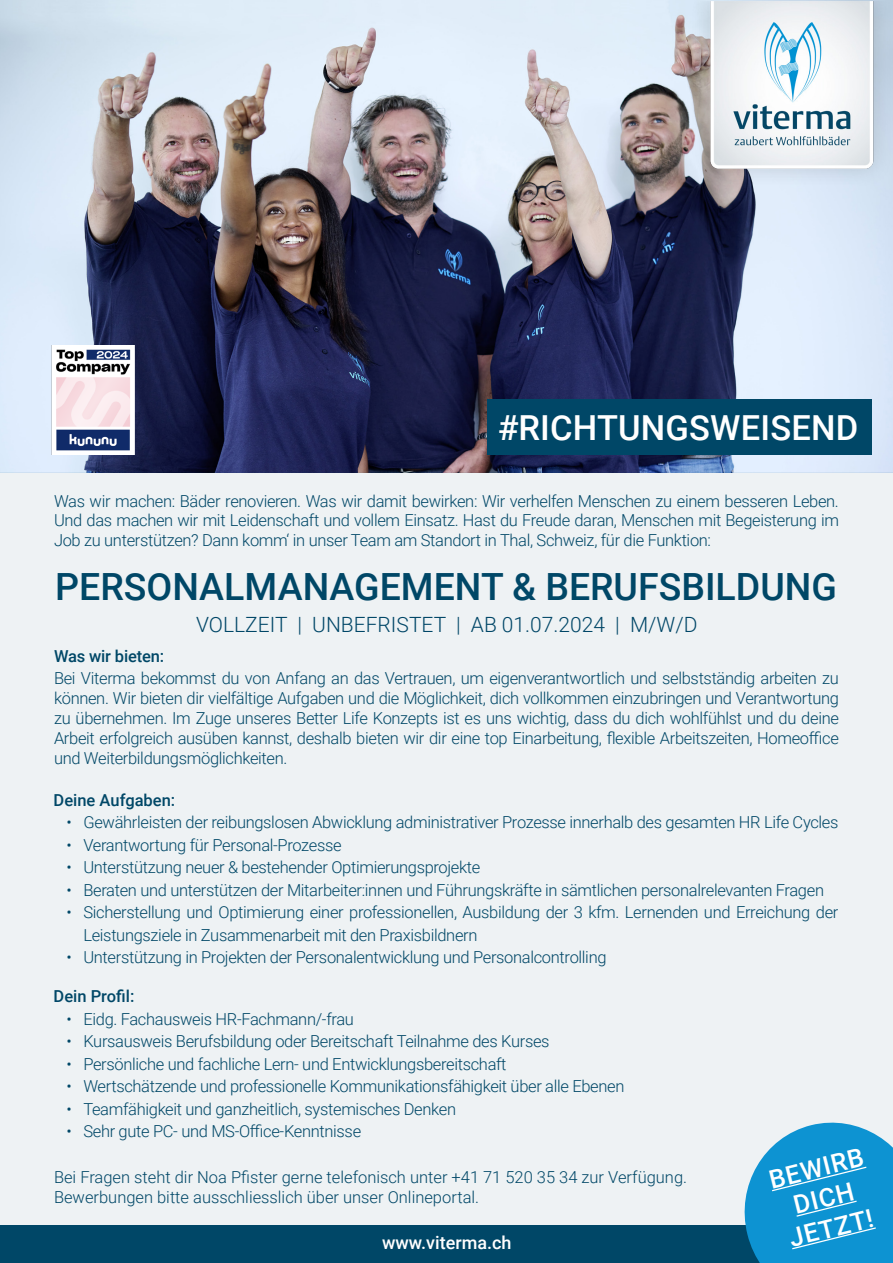
<style>
.page{position:relative;width:893px;height:1263px;background:#fff}
.page>*{position:absolute;margin:0;border:0;box-sizing:border-box;transform-origin:0 0}
.t1{font:500 37.5px "Roboto";color:#004767}
.t2{font:500 34.5px "Roboto";letter-spacing:.005em;color:#fff}
.t3{font:500 25.5px "Roboto";color:#fff}
.t4{font:300 21px "Roboto";color:#004667}
.t5{font:500 18px "Roboto";color:#fff}
.t6{font:300 16.5px/19.8px "Roboto";letter-spacing:-.02em;color:#004767;text-align:justify}
.t7{font:300 16.5px "Roboto";color:#004767}
.t8{font:500 16.5px "Roboto";color:#004767}
</style>
<div class="page">
<img style="left:0;top:0;width:893px;height:472px">
<div style="left:0;top:472px;width:893px;height:791px;background:#eef2f4"></div>
<div style="left:0;top:1225px;width:893px;height:38px;background:#004767"></div>
<div style="left:487px;top:399px;width:385px;height:56px;background:#004767"></div>
<img style="left:679px;top:1px;width:213px;height:194px">
<svg style="left:744px;top:1122px;width:149px;height:141px"></svg>
<img style="left:52px;top:345px;width:83px;height:110px">
<p class="t2" style="left:498px;top:404px;width:362px">#RICHTUNGSWEISEND</p>
<p class="t6" style="left:54px;top:490px;width:786px">Was wir machen: Bäder renovieren. Was wir damit bewirken: Wir verhelfen Menschen zu einem besseren Leben.<br>Und das machen wir mit Leidenschaft und vollem Einsatz. Hast du Freude daran, Menschen mit Begeisterung im Job zu unterstützen? Dann komm‘ in unser Team am Standort in Thal, Schweiz, für die Funktion:</p>
<p class="t1" style="left:55px;top:560px;width:783px">PERSONALMANAGEMENT &amp; BERUFSBILDUNG</p>
<p class="t4" style="left:196px;top:610px;width:503px">VOLLZEIT | UNBEFRISTET | AB 01.07.2024 | M/W/D</p>
<p class="t8" style="left:54px;top:644px;width:112px">Was wir bieten:</p>
<p class="t6" style="left:54px;top:668px;width:786px">Bei Viterma bekommst du von Anfang an das Vertrauen, um eigenverantwortlich und selbstständig arbeiten zu können. Wir bieten dir vielfältige Aufgaben und die Möglichkeit, dich vollkommen einzubringen und Verantwortung zu übernehmen. Im Zuge unseres Better Life Konzepts ist es uns wichtig, dass du dich wohlfühlst und du deine Arbeit erfolgreich ausüben kannst, deshalb bieten wir dir eine top Einarbeitung, flexible Arbeitszeiten, Homeoffice und Weiterbildungsmöglichkeiten.</p>
<p class="t8" style="left:54px;top:788px;width:123px">Deine Aufgaben:</p>
<p class="t6" style="left:66px;top:812px;width:774px">• Gewährleisten der reibungslosen Abwicklung administrativer Prozesse innerhalb des gesamten HR Life Cycles</p>
<p class="t6" style="left:66px;top:834px;width:277px">• Verantwortung für Personal-Prozesse</p>
<p class="t6" style="left:66px;top:857px;width:416px">• Unterstützung neuer &amp; bestehender Optimierungsprojekte</p>
<p class="t6" style="left:66px;top:879px;width:759px">• Beraten und unterstützen der Mitarbeiter:innen und Führungskräfte in sämtlichen personalrelevanten Fragen</p>
<p class="t6" style="left:83px;top:900px;width:757px;line-height:22.5px;text-indent:-17px">• Sicherstellung und Optimierung einer professionellen, Ausbildung der 3 kfm. Lernenden und Erreichung der<br>Leistungsziele in Zusammenarbeit mit den Praxisbildnern</p>
<p class="t6" style="left:66px;top:947px;width:542px">• Unterstützung in Projekten der Personalentwicklung und Personalcontrolling</p>
<p class="t8" style="left:54px;top:985px;width:82px">Dein Profil:</p>
<p class="t6" style="left:66px;top:1008px;width:289px">• Eidg. Fachausweis HR-Fachmann/-frau</p>
<p class="t6" style="left:66px;top:1031px;width:485px">• Kursausweis Berufsbildung oder Bereitschaft Teilnahme des Kurses</p>
<p class="t6" style="left:66px;top:1053px;width:442px">• Persönliche und fachliche Lern- und Entwicklungsbereitschaft</p>
<p class="t6" style="left:66px;top:1076px;width:559px">• Wertschätzende und professionelle Kommunikationsfähigkeit über alle Ebenen</p>
<p class="t6" style="left:66px;top:1098px;width:391px">• Teamfähigkeit und ganzheitlich, systemisches Denken</p>
<p class="t6" style="left:66px;top:1121px;width:296px">• Sehr gute PC- und MS-Office-Kenntnisse</p>
<p class="t7" style="left:54px;top:1165px;width:635px">Bei Fragen steht dir Noa Pfister gerne telefonisch unter +41 71 520 35 34 zur Verfügung.</p>
<p class="t7" style="left:54px;top:1185px;width:427px">Bewerbungen bitte ausschliesslich über unser Onlineportal.</p>
<p class="t5" style="left:382px;top:1229px;width:131px">www.viterma.ch</p>
<p class="t3" style="left:765px;top:1163px;width:98px;rotate:-14deg">BEWIRB</p>
<p class="t3" style="left:790px;top:1188px;width:63px;rotate:-14deg">DICH</p>
<p class="t3" style="left:785px;top:1221px;width:87px;rotate:-14deg">JETZT!</p>
</div>
